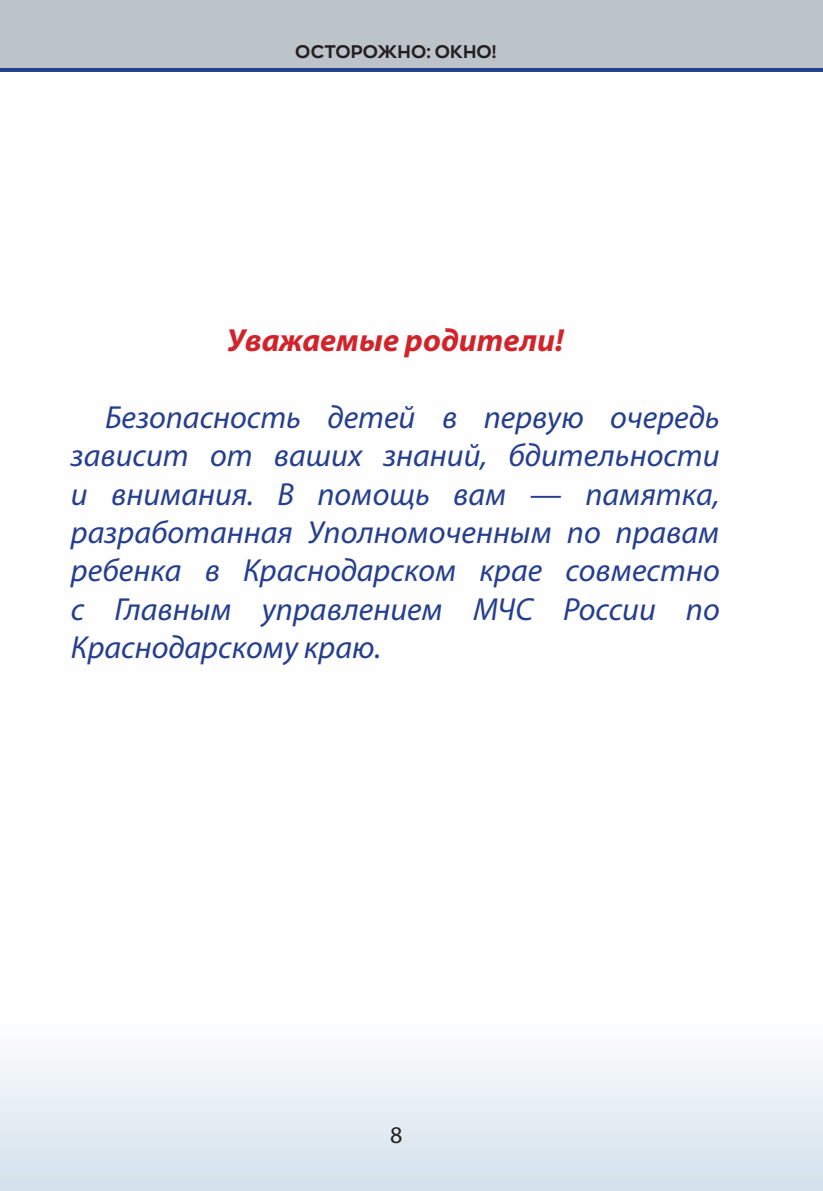
<style>
.page{position:relative;width:823px;height:1191px;background:#fff}
.page>*{position:absolute;margin:0;border:0;box-sizing:border-box;transform-origin:0 0}
.t1{font:italic 32px/38.4px "Myriad Pro";color:#253f8e;text-align:justify}
.t2{font:italic 700 32px "Myriad Pro";color:#d1232a}
.t3{font:24px "Myriad Pro";color:#231f20}
.t4{font:700 18px "Zona Pro";letter-spacing:.01em;color:#231f20}
</style>
<div class="page">
<svg style="left:0;top:1055px;width:822px;height:136px;fill:#e4ecf3"></svg>
<div style="left:0;top:0;width:822px;height:68px;background:#bcc4ca"></div>
<hr style="left:0;top:68px;width:822px;height:4px;background:#253f8e">
<p class="t4" style="left:295px;top:39px;width:203px">ОСТОРОЖНО: ОКНО!</p>
<p class="t2" style="left:227px;top:319px;width:338px">Уважаемые родители!</p>
<p class="t1" style="left:71px;top:397px;width:650px;text-indent:34px">Безопасность детей в первую очередь зависит от ваших знаний, бдительности и внимания. В помощь вам — памятка, разработанная Уполномоченным по правам ребенка в Краснодарском крае совместно с Главным управлением МЧС России по Краснодарскому краю.</p>
<p class="t3" style="left:390px;top:1120px;width:14px">8</p>
</div>
